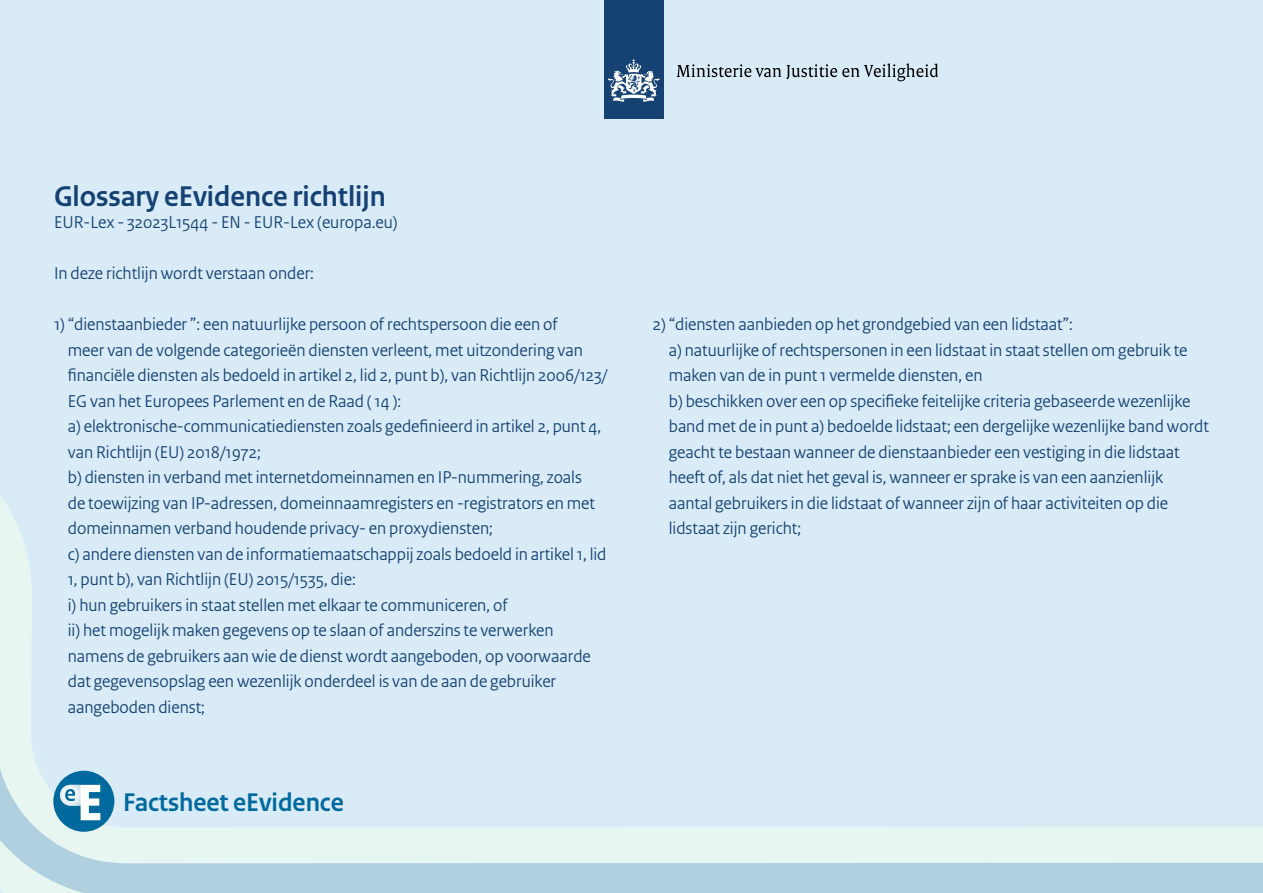
<style>
.page{position:relative;width:1263px;height:893px;background:#d9ebf7}
.page>*{position:absolute;margin:0;border:0;box-sizing:border-box;transform-origin:0 0}
.t1{font:700 30px "Rijksoverheid Sans Heading";color:#154273}
.t2{font:700 26.85px "Rijksoverheid Sans Heading";color:#00699e}
.t3{font:18px/25.5px "Rijksoverheid Sans Heading";color:#154273}
</style>
<div class="page">
<div style="left:604px;top:0;width:59px;height:119px;background:#154273"></div>
<svg style="left:608px;top:59px;width:51px;height:43px"></svg>
<svg style="left:677px;top:64px;width:261px;height:17px"></svg>
<div style="left:0;top:863px;width:1263px;height:30px;background:#b0cfdf"></div>
<svg style="left:0;top:496px;width:1263px;height:367px"></svg>
<div style="left:53px;top:771px;width:61px;height:61px;background:#00699e;border-radius:50%"></div>
<svg style="left:60px;top:785px;width:40px;height:35px"></svg>
<p class="t1" style="left:54px;top:180px;width:333px">Glossary eEvidence richtlijn</p>
<p class="t3" style="left:54px;top:210px;width:345px">EUR-Lex - 32023L1544 - EN - EUR-Lex (europa.eu)</p>
<p class="t3" style="left:54px;top:261px;width:261px">In deze richtlijn wordt verstaan onder:</p>
<p class="t3" style="left:68px;top:312px;width:541px;text-indent:-14px">1) “dienstaanbieder ”: een natuurlijke persoon of rechtspersoon die een of<br>meer van de volgende categorieën diensten verleent, met uitzondering van financiële diensten als bedoeld in artikel 2, lid 2, punt b), van Richtlijn 2006/123/ EG van het Europees Parlement en de Raad ( 14 ):<br>a) elektronische-communicatiediensten zoals gedefinieerd in artikel 2, punt 4, van Richtlijn (EU) 2018/1972;<br>b) diensten in verband met internetdomeinnamen en IP-nummering, zoals<br>de toewijzing van IP-adressen, domeinnaamregisters en -registrators en met domeinnamen verband houdende privacy- en proxydiensten;<br>c) andere diensten van de informatiemaatschappij zoals bedoeld in artikel 1, lid 1, punt b), van Richtlijn (EU) 2015/1535, die:<br>i) hun gebruikers in staat stellen met elkaar te communiceren, of<br>ii) het mogelijk maken gegevens op te slaan of anderszins te verwerken namens de gebruikers aan wie de dienst wordt aangeboden, op voorwaarde dat gegevensopslag een wezenlijk onderdeel is van de aan de gebruiker aangeboden dienst;</p>
<p class="t3" style="left:669px;top:312px;width:542px;text-indent:-16px">2) “diensten aanbieden op het grondgebied van een lidstaat”:<br>a) natuurlijke of rechtspersonen in een lidstaat in staat stellen om gebruik te maken van de in punt 1 vermelde diensten, en<br>b) beschikken over een op specifieke feitelijke criteria gebaseerde wezenlijke band met de in punt a) bedoelde lidstaat; een dergelijke wezenlijke band wordt geacht te bestaan wanneer de dienstaanbieder een vestiging in die lidstaat heeft of, als dat niet het geval is, wanneer er sprake is van een aanzienlijk aantal gebruikers in die lidstaat of wanneer zijn of haar activiteiten op die lidstaat zijn gericht;</p>
<p class="t2" style="left:123px;top:787px;width:222px">Factsheet eEvidence</p>
</div>
